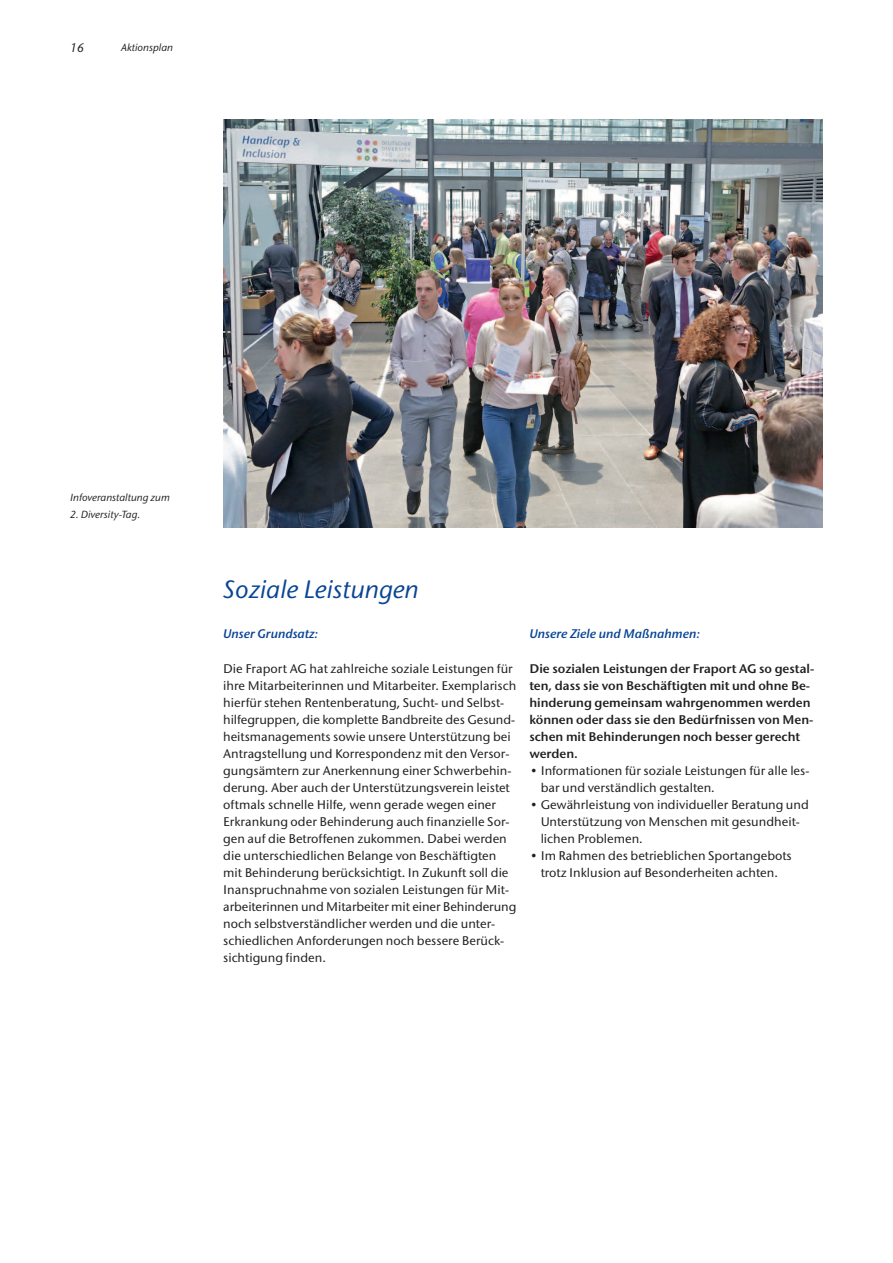
<style>
.page{position:relative;width:893px;height:1263px;background:#fff}
.page>*{position:absolute;margin:0;border:0;box-sizing:border-box;transform-origin:0 0}
.t1{font:italic 500 25.5px "Stone San Itc T";color:#094594}
.t2{font:500 12.75px/17px "Stone San Itc T";color:#231f20}
.t3{font:12.75px/17px "Stone San Itc T Semi";color:#231f20}
.t4{font:12.75px "Stone San Itc T Semi Ital";color:#094594}
.t5{font:italic 500 12.75px "Stone San Itc T";color:#231f20}
.t6{font:italic 500 10.5px "Stone San Itc T";color:#231f20}
</style>
<div class="page">
<img style="left:223px;top:119px;width:600px;height:408px">
<p class="t5" style="left:70px;top:43px;width:15px">16</p>
<p class="t6" style="left:121px;top:43px;width:53px">Aktionsplan</p>
<p class="t6" style="left:70px;top:494px;width:101px">Infoveranstaltung zum</p>
<p class="t6" style="left:70px;top:511px;width:72px">2. Diversity-Tag.</p>
<h1 class="t1" style="left:223px;top:580px;width:197px">Soziale Leistungen</h1>
<p class="t4" style="left:223px;top:629px;width:96px">Unser Grundsatz:</p>
<p class="t2" style="left:223px;top:661px;width:294px">Die Fraport AG hat zahlreiche soziale Leistungen für ihre Mitarbeiterinnen und Mitarbeiter. Exemplarisch hierfür stehen Rentenberatung, Sucht- und Selbst&shy;hilfegruppen, die komplette Bandbreite des Gesund&shy;heitsmanagements sowie unsere Unterstützung bei Antragstellung und Korrespondenz mit den Versor&shy;gungsämtern zur Anerkennung einer Schwerbehin&shy;derung. Aber auch der Unterstützungsverein leistet oftmals schnelle Hilfe, wenn gerade wegen einer Erkrankung oder Behinderung auch finanzielle Sor&shy;gen auf die Betroffenen zukommen. Dabei werden die unterschiedlichen Belange von Beschäftigten mit Behinderung berücksichtigt. In Zukunft soll die Inanspruchnahme von sozialen Leistungen für Mit&shy;arbeiterinnen und Mitarbeiter mit einer Behinderung noch selbstverständlicher werden und die unter&shy;schiedlichen Anforderungen noch bessere Berück - sichtigung finden.</p>
<p class="t4" style="left:529px;top:629px;width:172px">Unsere Ziele und Maßnahmen:</p>
<p class="t3" style="left:529px;top:661px;width:286px">Die sozialen Leistungen der Fraport AG so gestal&shy;ten, dass sie von Beschäftigten mit und ohne Be - hinderung gemeinsam wahrgenommen werden können oder dass sie den Bedürfnissen von Men&shy;schen mit Behinderungen noch besser gerecht werden.</p>
<p class="t2" style="left:541px;top:763px;width:270px;text-indent:-11px">• Informationen für soziale Leistungen für alle les&shy;bar und verständlich gestalten.</p>
<p class="t2" style="left:541px;top:797px;width:270px;text-indent:-11px">• Gewährleistung von individueller Beratung und<br>Unterstützung von Menschen mit gesundheit&shy;lichen Problemen.</p>
<p class="t2" style="left:529px;top:848px;width:264px;text-align:center">• Im Rahmen des betrieblichen Sportangebots trotz Inklusion auf Besonderheiten achten.</p>
</div>
